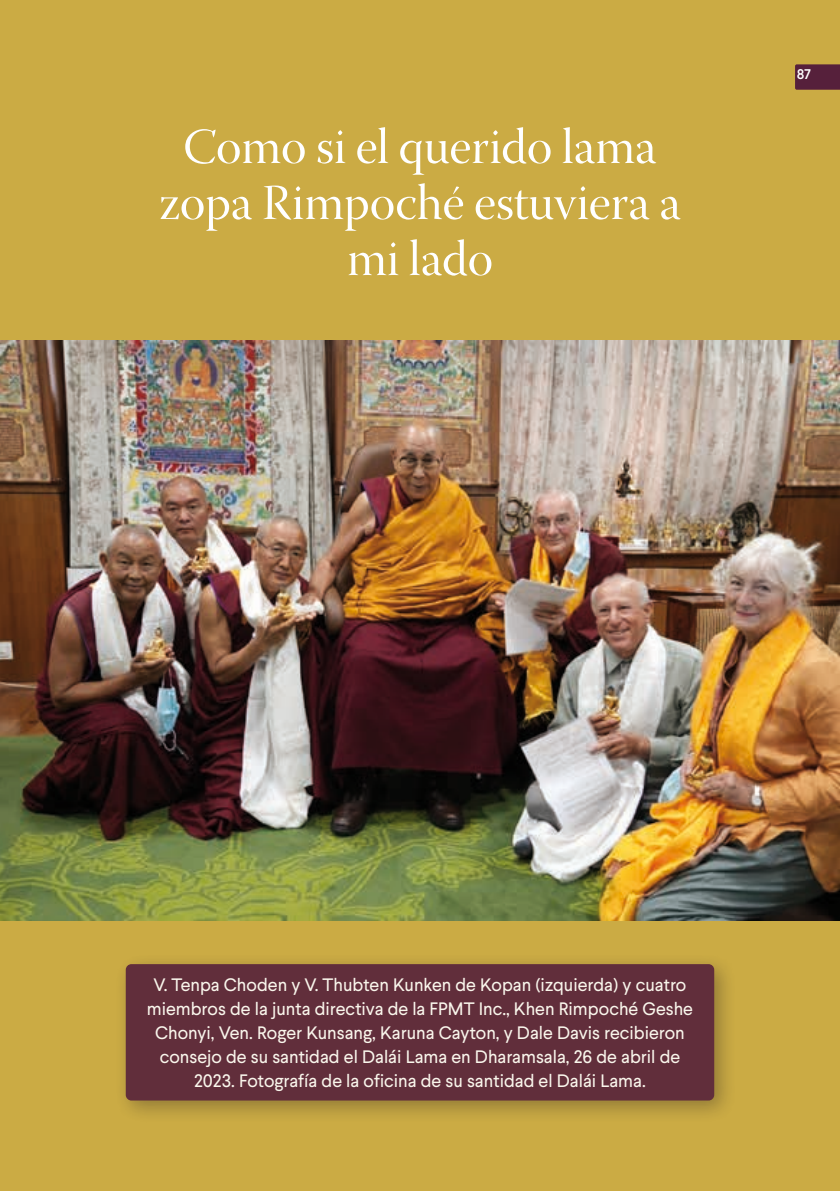
<style>
.page{position:relative;width:840px;height:1191px;background:#fff}
.page>*{position:absolute;margin:0;border:0;box-sizing:border-box;transform-origin:0 0}
.heading_1{font:50px/56px "Warnock Pro Disp";color:#fff;text-align:center}
.t1{font:18px/24px "Larsseit";color:#fff;text-align:center}
.t2{font:500 14px "Larsseit";color:#fff}
</style>
<div class="page">
<div style="left:0;top:0;width:839px;height:1191px;background:#cbab44"></div>
<img style="left:0;top:340px;width:839px;height:581px">
<div style="left:114px;top:952px;width:622px;height:171px;background:#1a171c;opacity:.36"></div>
<div style="left:126px;top:964px;width:587px;height:136px;background:#612e3b;border-radius:6px"></div>
<svg style="left:795px;top:64px;width:44px;height:26px"></svg>
<p class="heading_1" style="left:159px;top:125px;width:523px">Como si el querido lama zopa Rimpoché estuviera a mi lado</p>
<p class="t2" style="left:796px;top:64px;width:16px">87</p>
<p class="t1" style="left:147px;top:972px;width:547px">V. Tenpa Choden y V. Thubten Kunken de Kopan (izquierda) y cuatro miembros de la junta directiva de la FPMT Inc., Khen Rimpoché Geshe Chonyi, Ven. Roger Kunsang, Karuna Cayton, y Dale Davis recibieron consejo de su santidad el Dalái Lama en Dharamsala, 26 de abril de 2023. Fotografía de la oficina de su santidad el Dalái Lama.</p>
</div>
